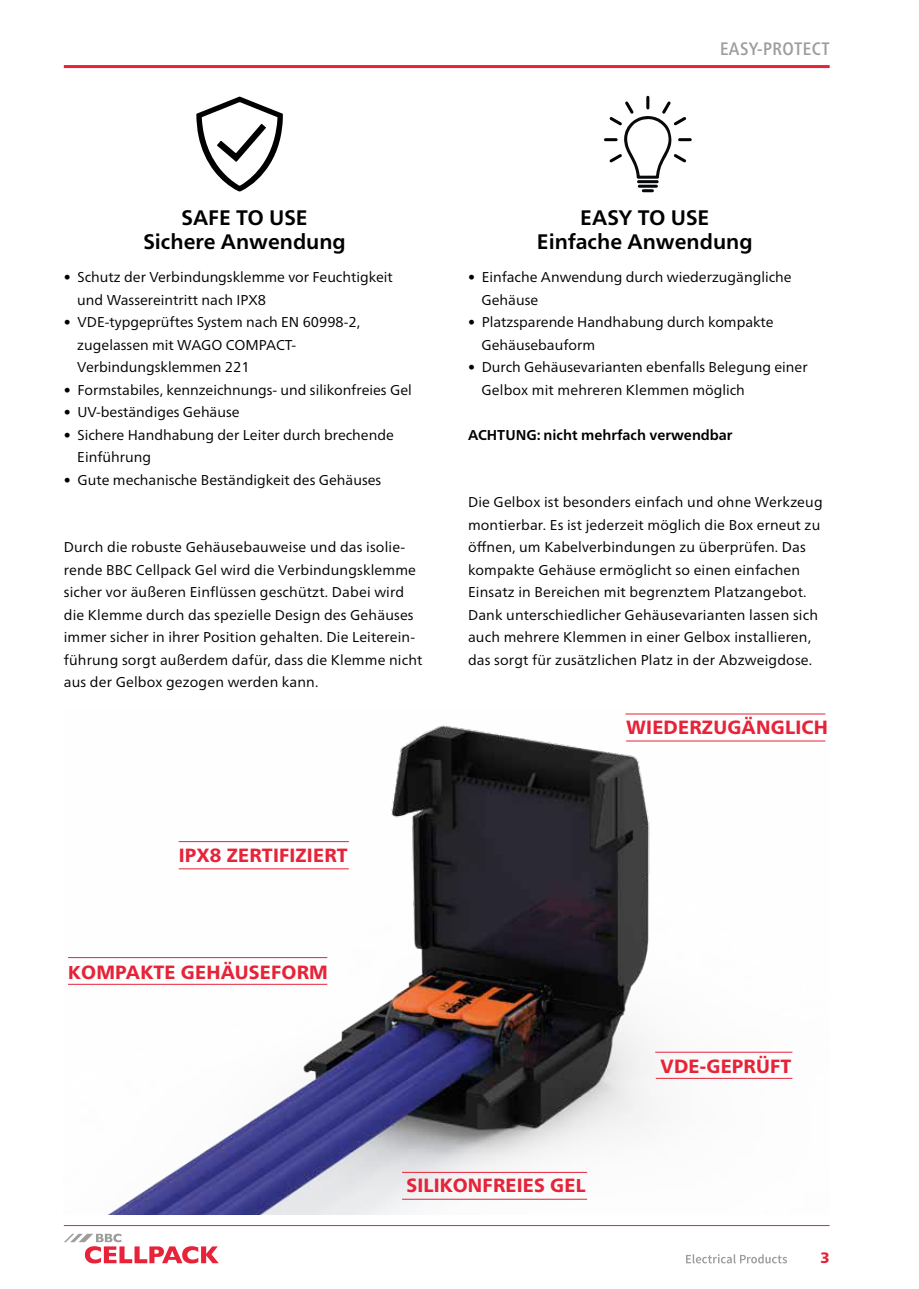
<style>
.page{position:relative;width:919px;height:1289px;background:#fff}
.page>*{position:absolute;margin:0;border:0;box-sizing:border-box;transform-origin:0 0}
.t1{font:700 21px/24px "Frutiger Neue LTW1 G";color:#000;text-align:center}
.t2{font:800 19.2px "Frutiger Neue LTW1 G";letter-spacing:.01em;color:#e62338}
.t3{font:500 condensed 18px "Frutiger Neue LTW1 G";letter-spacing:.025em;color:#9d9d9c}
.t4{font:900 15px "Frutiger Neue LTW1 G";color:#e62338}
.t5{font:14.25px/22.5px "Frutiger Neue LTW1 G";letter-spacing:.01em;color:#000}
.t6{font:700 14.25px "Frutiger Neue LTW1 G";color:#000}
.s1{font-size:18.6px}
</style>
<div class="page">
<svg style="left:196px;top:97px;width:87px;height:95px"></svg>
<svg style="left:604px;top:96px;width:87px;height:96px"></svg>
<img style="left:68px;top:713px;width:758px;height:501px">
<hr style="left:64px;top:65px;width:765px;height:3px;background:#e62338">
<svg style="left:64px;top:1233px;width:155px;height:30px"></svg>
<svg style="left:686px;top:1254px;width:101px;height:9px"></svg>
<hr style="left:64px;top:1225px;width:765px;height:1px;background:#e62338">
<hr style="left:179px;top:868px;width:170px;height:1px;background:#e62338">
<hr style="left:655px;top:1077px;width:137px;height:1px;background:#e62338">
<hr style="left:402px;top:1198px;width:185px;height:1px;background:#e62338">
<hr style="left:626px;top:740px;width:199px;height:1px;background:#e62338">
<hr style="left:68px;top:983px;width:259px;height:1px;background:#e62338">
<hr style="left:68px;top:957px;width:259px;height:1px;background:#e62338">
<hr style="left:179px;top:841px;width:170px;height:1px;background:#e62338">
<hr style="left:625px;top:713px;width:200px;height:1px;background:#e62338">
<hr style="left:655px;top:1051px;width:137px;height:1px;background:#e62338">
<hr style="left:402px;top:1171px;width:185px;height:1px;background:#e62338">
<p class="t3" style="left:720px;top:36px;width:111px">EASY-PROTECT</p>
<h1 class="t1" style="left:143px;top:204px;width:204px">SAFE TO USE<br>Sichere Anwendung</h1>
<h1 class="t1" style="left:537px;top:204px;width:217px">EASY TO USE<br>Einfache Anwendung</h1>
<p class="t5" style="left:481px;top:265px;width:312px;text-indent:-13px">• Einfache Anwendung durch wiederzugängliche<br>Gehäuse</p>
<p class="t5" style="left:481px;top:310px;width:294px;text-indent:-13px">• Platzsparende Handhabung durch kompakte<br>Gehäusebauform</p>
<p class="t5" style="left:481px;top:355px;width:327px;text-indent:-13px">• Durch Gehäusevarianten ebenfalls Belegung einer<br>Gelbox mit mehreren Klemmen möglich</p>
<p class="t6" style="left:468px;top:424px;width:266px">ACHTUNG: nicht mehrfach verwendbar</p>
<p class="t5" style="left:77px;top:265px;width:317px;text-indent:-13px">• Schutz der Verbindungsklemme vor Feuchtigkeit und Wassereintritt nach IPX8</p>
<p class="t5" style="left:77px;top:310px;width:284px;text-indent:-13px">• VDE-typgeprüftes System nach EN 60998-2, zugelassen mit WAGO COMPACT-<br>Verbindungsklemmen 221</p>
<p class="t5" style="left:64px;top:377px;width:349px">• Formstabiles, kennzeichnungs- und silikonfreies Gel</p>
<p class="t5" style="left:64px;top:400px;width:177px">• UV-beständiges Gehäuse</p>
<p class="t5" style="left:77px;top:422px;width:318px;text-indent:-13px">• Sichere Handhabung der Leiter durch brechende<br>Einführung</p>
<p class="t5" style="left:64px;top:467px;width:319px">• Gute mechanische Beständigkeit des Gehäuses</p>
<p class="t5" style="left:64px;top:535px;width:360px">Durch die robuste Gehäusebauweise und das isolie&shy;rende BBC Cellpack Gel wird die Verbindungsklemme sicher vor äußeren Einflüssen geschützt. Dabei wird die Klemme durch das spezielle Design des Gehäuses immer sicher in ihrer Position gehalten. Die Leiterein&shy;führung sorgt außerdem dafür, dass die Klemme nicht aus der Gelbox gezogen werden kann.</p>
<h2 class="t2" style="left:179px;top:840px;width:170px">IPX8 ZERTIFIZIERT</h2>
<h2 class="t2" style="left:68px;top:957px;width:261px"><span class="s1">K</span>OMPAKTE GEHÄUSEFORM</h2>
<p class="t5" style="left:468px;top:490px;width:356px">Die Gelbox ist besonders einfach und ohne Werkzeug montierbar. Es ist jederzeit möglich die Box erneut zu öffnen, um Kabelverbindungen zu überprüfen. Das kompakte Gehäuse ermöglicht so einen einfachen Einsatz in Bereichen mit begrenztem Platzangebot.<br>Dank unterschiedlicher Gehäusevarianten lassen sich auch mehrere Klemmen in einer Gelbox installieren, das sorgt für zusätzlichen Platz in der Abzweigdose.</p>
<h2 class="t2" style="left:626px;top:713px;width:203px">WIEDERZUGÄNGLICH</h2>
<h2 class="t2" style="left:660px;top:1051px;width:132px">VDE-GEPRÜFT</h2>
<h2 class="t2" style="left:406px;top:1171px;width:181px">SILIKONFREIES GE<span class="s1">L</span></h2>
<p class="t4" style="left:820px;top:1246px;width:11px">3</p>
</div>
